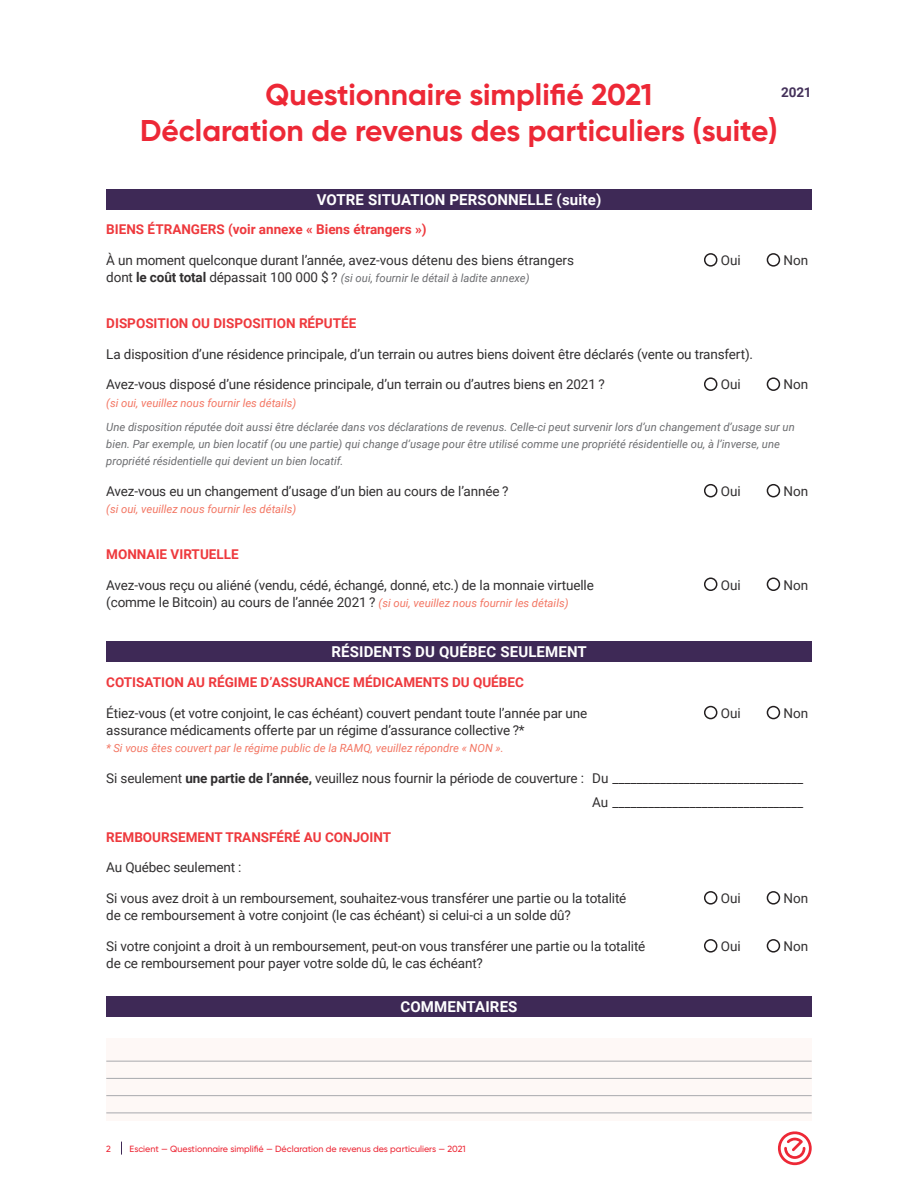
<style>
.page{position:relative;width:918px;height:1188px;background:#fff}
.page>*{position:absolute;margin:0;border:0;box-sizing:border-box;transform-origin:0 0}
.t1{font:700 30px/36px "Gilroy";color:#ed2836;text-align:center}
.t2{font:700 15px "Roboto";letter-spacing:.01em;color:#fff}
.t3{font:13.5px "Roboto";letter-spacing:-.01em;color:#312f30}
.t4{font:700 13.5px "Roboto";color:#ee393d}
.t5{font:700 13.5px "Roboto";color:#44315a}
.t6{font:italic 11.25px/17.2px "Roboto";color:#6c6d70}
.t7{font:italic 11.25px "Roboto";color:#f37663}
.t8{font:500 9px "Gilroy";color:#ed2836}
.s1{font-style:normal;font-size:13.5px;color:#312f30}
.s2{font-weight:700;font-style:normal;font-size:13.5px;color:#312f30}
.s3{font-style:italic;font-size:11.25px;color:#f37663}
.s4{font-weight:700}
</style>
<div class="page">
<svg style="left:121px;top:1142px;width:1px;height:13px"></svg>
<div style="left:704px;top:253px;width:13px;height:14px;border:2px solid #231f20;border-radius:50%"></div>
<div style="left:767px;top:253px;width:13px;height:14px;border:2px solid #231f20;border-radius:50%"></div>
<div style="left:704px;top:377px;width:13px;height:14px;border:2px solid #231f20;border-radius:50%"></div>
<div style="left:767px;top:377px;width:13px;height:14px;border:2px solid #231f20;border-radius:50%"></div>
<div style="left:704px;top:484px;width:13px;height:13px;border:2px solid #231f20;border-radius:50%"></div>
<div style="left:767px;top:484px;width:13px;height:13px;border:2px solid #231f20;border-radius:50%"></div>
<div style="left:704px;top:578px;width:13px;height:13px;border:2px solid #231f20;border-radius:50%"></div>
<div style="left:767px;top:578px;width:13px;height:13px;border:2px solid #231f20;border-radius:50%"></div>
<div style="left:704px;top:706px;width:13px;height:13px;border:2px solid #231f20;border-radius:50%"></div>
<div style="left:767px;top:706px;width:13px;height:13px;border:2px solid #231f20;border-radius:50%"></div>
<div style="left:704px;top:891px;width:13px;height:14px;border:2px solid #231f20;border-radius:50%"></div>
<div style="left:767px;top:891px;width:13px;height:14px;border:2px solid #231f20;border-radius:50%"></div>
<div style="left:704px;top:939px;width:13px;height:14px;border:2px solid #231f20;border-radius:50%"></div>
<div style="left:767px;top:939px;width:13px;height:14px;border:2px solid #231f20;border-radius:50%"></div>
<div style="left:106px;top:189px;width:706px;height:20px;background:#3e2956"></div>
<div style="left:106px;top:642px;width:706px;height:20px;background:#3e2956"></div>
<div style="left:106px;top:997px;width:706px;height:20px;background:#3e2956"></div>
<div style="left:106px;top:1038px;width:706px;height:82px;background:#fef8f6"></div>
<hr style="left:106px;top:1061px;width:706px;height:1px;background:#a8a9ad">
<hr style="left:106px;top:1078px;width:706px;height:1px;background:#a8a9ad">
<hr style="left:106px;top:1095px;width:706px;height:1px;background:#a8a9ad">
<hr style="left:106px;top:1113px;width:706px;height:1px;background:#a8a9ad">
<svg style="left:778px;top:1131px;width:34px;height:34px"></svg>
<p class="t1" style="left:140px;top:76px;width:639px">Questionnaire simplifié 2021<br>Déclaration de revenus des particuliers (suite)</p>
<p class="t5" style="left:781px;top:83px;width:32px">2021</p>
<p class="t2" style="left:317px;top:189px;width:286px">VOTRE SITUATION PERSONNELLE (suite)</p>
<p class="t4" style="left:106px;top:220px;width:322px">BIENS ÉTRANGERS (voir annexe « Biens étrangers »)</p>
<p class="t3" style="left:106px;top:251px;width:469px">À un moment quelconque durant l’année, avez-vous détenu des biens étrangers</p>
<p class="t3" style="left:721px;top:251px;width:22px">Oui</p>
<p class="t3" style="left:784px;top:251px;width:26px">Non</p>
<p class="t6" style="left:106px;top:269px;width:425px"><span class="s1">dont</span> <span class="s2">le coût total</span> <span class="s1">dépassait 100 000 $ ?</span> (si oui, fournir le détail à ladite annexe)</p>
<p class="t4" style="left:106px;top:314px;width:252px">DISPOSITION OU DISPOSITION RÉPUTÉE</p>
<p class="t3" style="left:106px;top:344px;width:648px">La disposition d’une résidence principale, d’un terrain ou autres biens doivent être déclarés (vente ou transfert).</p>
<p class="t3" style="left:106px;top:375px;width:500px">Avez-vous disposé d’une résidence principale, d’un terrain ou d’autres biens en 2021 ?</p>
<p class="t3" style="left:721px;top:375px;width:22px">Oui</p>
<p class="t3" style="left:784px;top:375px;width:26px">Non</p>
<p class="t7" style="left:106px;top:395px;width:191px">(si oui, veuillez nous fournir les détails)</p>
<p class="t6" style="left:106px;top:418px;width:690px">Une disposition réputée doit aussi être déclarée dans vos déclarations de revenus. Celle-ci peut survenir lors d’un changement d’usage sur un bien. Par exemple, un bien locatif (ou une partie) qui change d’usage pour être utilisé comme une propriété résidentielle ou, à l’inverse, une propriété résidentielle qui devient un bien locatif.</p>
<p class="t3" style="left:106px;top:482px;width:404px">Avez-vous eu un changement d’usage d’un bien au cours de l’année ?</p>
<p class="t3" style="left:721px;top:482px;width:22px">Oui</p>
<p class="t3" style="left:784px;top:482px;width:26px">Non</p>
<p class="t7" style="left:106px;top:501px;width:191px">(si oui, veuillez nous fournir les détails)</p>
<p class="t4" style="left:106px;top:545px;width:134px">MONNAIE VIRTUELLE</p>
<p class="t3" style="left:106px;top:575px;width:489px">Avez-vous reçu ou aliéné (vendu, cédé, échangé, donné, etc.) de la monnaie virtuelle</p>
<p class="t3" style="left:721px;top:575px;width:22px">Oui</p>
<p class="t3" style="left:784px;top:575px;width:26px">Non</p>
<p class="t3" style="left:106px;top:593px;width:464px">(comme le Bitcoin) au cours de l’année 2021 ? <span class="s3">(si oui, veuillez nous fournir les détails)</span></p>
<p class="t2" style="left:332px;top:642px;width:257px">RÉSIDENTS DU QUÉBEC SEULEMENT</p>
<p class="t4" style="left:106px;top:673px;width:419px">COTISATION AU RÉGIME D’ASSURANCE MÉDICAMENTS DU QUÉBEC</p>
<p class="t3" style="left:106px;top:704px;width:483px">Étiez-vous (et votre conjoint, le cas échéant) couvert pendant toute l’année par une</p>
<p class="t3" style="left:721px;top:704px;width:22px">Oui</p>
<p class="t3" style="left:784px;top:704px;width:26px">Non</p>
<p class="t3" style="left:106px;top:721px;width:420px">assurance médicaments offerte par un régime d’assurance collective ?*</p>
<p class="t7" style="left:106px;top:740px;width:399px">* Si vous êtes couvert par le régime public de la RAMQ, veuillez répondre « NON ».</p>
<p class="t3" style="left:106px;top:769px;width:698px">Si seulement <span class="s4">une partie de l’année,</span> veuillez nous fournir la période de couverture : Du ________________________________</p>
<p class="t3" style="left:592px;top:793px;width:212px">Au ________________________________</p>
<p class="t4" style="left:106px;top:827px;width:286px">REMBOURSEMENT TRANSFÉRÉ AU CONJOINT</p>
<p class="t3" style="left:106px;top:858px;width:137px">Au Québec seulement :</p>
<p class="t3" style="left:106px;top:889px;width:522px">Si vous avez droit à un remboursement, souhaitez-vous transférer une partie ou la totalité</p>
<p class="t3" style="left:721px;top:889px;width:22px">Oui</p>
<p class="t3" style="left:784px;top:889px;width:26px">Non</p>
<p class="t3" style="left:106px;top:906px;width:466px">de ce remboursement à votre conjoint (le cas échéant) si celui-ci a un solde dû?</p>
<p class="t3" style="left:106px;top:937px;width:541px">Si votre conjoint a droit à un remboursement, peut-on vous transférer une partie ou la totalité</p>
<p class="t3" style="left:721px;top:937px;width:22px">Oui</p>
<p class="t3" style="left:784px;top:937px;width:26px">Non</p>
<p class="t3" style="left:106px;top:954px;width:378px">de ce remboursement pour payer votre solde dû, le cas échéant?</p>
<p class="t2" style="left:400px;top:997px;width:119px">COMMENTAIRES</p>
<p class="t8" style="left:106px;top:1143px;width:6px">2</p>
<p class="t8" style="left:130px;top:1143px;width:337px">Escient — Questionnaire simplifié — Déclaration de revenus des particuliers — 2021</p>
</div>
